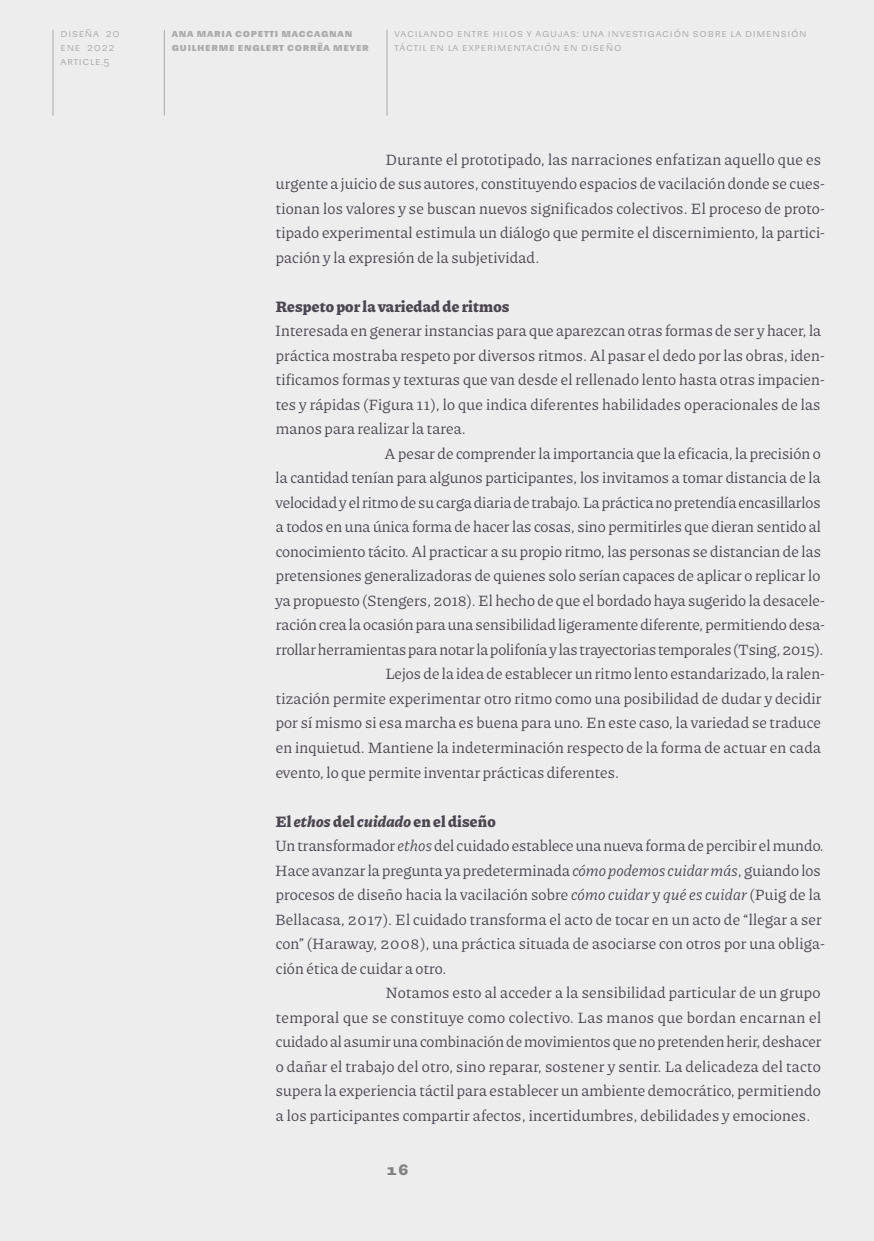
<style>
.page{position:relative;width:874px;height:1241px;background:#fff}
.page>*{position:absolute;margin:0;border:0;box-sizing:border-box;transform-origin:0 0}
.Texto_con_sangría{font:15.75px/24.5px "Piazzolla";color:#4c4651}
.Texto_sin_sangría{font:15.75px/24.5px "Piazzolla";letter-spacing:.01em;color:#4c4651}
.Subtítulo_2{font:800 15.75px "Piazzolla";letter-spacing:.01em;color:#4c4651}
.t1{font:700 14px "Sudamerican Grotesk";color:#828282}
.t2{font:10.5px/14px "Sudamerican Grotesk";letter-spacing:.07em;color:#ababab}
.t3{font:700 10.5px/14px "Sudamerican Grotesk";letter-spacing:.07em;color:#ababab}
.s1{font-style:italic}
</style>
<div class="page">
<div style="left:0;top:0;width:873px;height:1240px;background:#ededed"></div>
<hr style="left:52px;top:30px;width:1px;height:85px;background:#ababab">
<hr style="left:164px;top:30px;width:1px;height:85px;background:#ababab">
<hr style="left:386px;top:30px;width:1px;height:85px;background:#ababab">
<p class="t2" style="left:60px;top:26px;width:61px">Diseña 20 ene 2022 article.5</p>
<p class="t3" style="left:172px;top:26px;width:198px;text-indent:149px">gnan<br>Guilherme Englert Corrêa Meyer</p>
<p class="t2" style="left:394px;top:26px;width:413px">Vacilando entre hilos y agujas: una investigación sobre la dimensión táctil en la experimentación en diseño</p>
<p class="t3" style="left:172px;top:26px;width:129px">Ana Maria Copetti Macca</p>
<p class="Texto_con_sangría" style="left:275px;top:146px;width:550px;text-indent:110px">Durante el prototipado, las narraciones enfatizan aquello que es urgente a juicio de sus autores, constituyendo espacios de vacilación donde se cues&shy;tionan los valores y se buscan nuevos significados colectivos. El proceso de proto&shy;tipado experimental estimula un diálogo que permite el discernimiento, la partici&shy;pación y la expresión de la subjetividad.</p>
<p class="Subtítulo_2" style="left:275px;top:295px;width:235px">Respeto por la variedad de ritmos</p>
<p class="Texto_sin_sangría" style="left:275px;top:318px;width:550px">Interesada en generar instancias para que aparezcan otras formas de ser y hacer, la práctica mostraba respeto por diversos ritmos. Al pasar el dedo por las obras, iden&shy;tificamos formas y texturas que van desde el rellenado lento hasta otras impacien&shy;tes y rápidas (Figura 11), lo que indica diferentes habilidades operacionales de las manos para realizar la tarea.</p>
<p class="Texto_con_sangría" style="left:275px;top:440px;width:550px;text-indent:109px">A pesar de comprender la importancia que la eficacia, la precisión o la cantidad tenían para algunos participantes, los invitamos a tomar distancia de la velocidad y el ritmo de su carga diaria de trabajo. La práctica no pretendía encasillarlos a todos en una única forma de hacer las cosas, sino permitirles que dieran sentido al conocimiento tácito. Al practicar a su propio ritmo, las personas se distancian de las pretensiones generalizadoras de quienes solo serían capaces de aplicar o replicar lo ya propuesto (Stengers, 2018). El hecho de que el bordado haya sugerido la desacele&shy;ración crea la ocasión para una sensibilidad ligeramente diferente, permitiendo desa&shy;rrollar herramientas para notar la polifonía y las trayectorias temporales (Tsing, 2015).</p>
<p class="Texto_con_sangría" style="left:275px;top:661px;width:550px;text-indent:110px">Lejos de la idea de establecer un ritmo lento estandarizado, la ralen&shy;tización permite experimentar otro ritmo como una posibilidad de dudar y decidir por sí mismo si esa marcha es buena para uno. En este caso, la variedad se traduce en inquietud. Mantiene la indeterminación respecto de la forma de actuar en cada evento, lo que permite inventar prácticas diferentes.</p>
<p class="Subtítulo_2" style="left:275px;top:809px;width:221px">El <span class="s1">ethos</span> del <span class="s1">cuidado</span> en el diseño</p>
<p class="Texto_sin_sangría" style="left:275px;top:832px;width:550px">Un transformador <span class="s1">ethos</span> del cuidado establece una nueva forma de percibir el mundo.<br>Hace avanzar la pregunta ya predeterminada <span class="s1">cómo podemos cuidar más</span>, guiando los procesos de diseño hacia la vacilación sobre <span class="s1">cómo cuidar</span> y <span class="s1">qué es cuidar</span> (Puig de la Bellacasa, 2017). El cuidado transforma el acto de tocar en un acto de “llegar a ser con” (Haraway, 2008), una práctica situada de asociarse con otros por una obliga&shy;ción ética de cuidar a otro.</p>
<p class="Texto_con_sangría" style="left:275px;top:979px;width:547px;text-align:justify;text-indent:110px">Notamos esto al acceder a la sensibilidad particular de un grupo temporal que se constituye como colectivo. Las manos que bordan encarnan el cuidado al asumir una combinación de movimientos que no pretenden herir, deshacer o dañar el trabajo del otro, sino reparar, sostener y sentir. La delicadeza del tacto supera la experiencia táctil para establecer un ambiente democrático, permitiendo a los participantes compartir afectos, incertidumbres, debilidades y emociones.</p>
<p class="t1" style="left:386px;top:1158px;width:24px">16</p>
</div>
